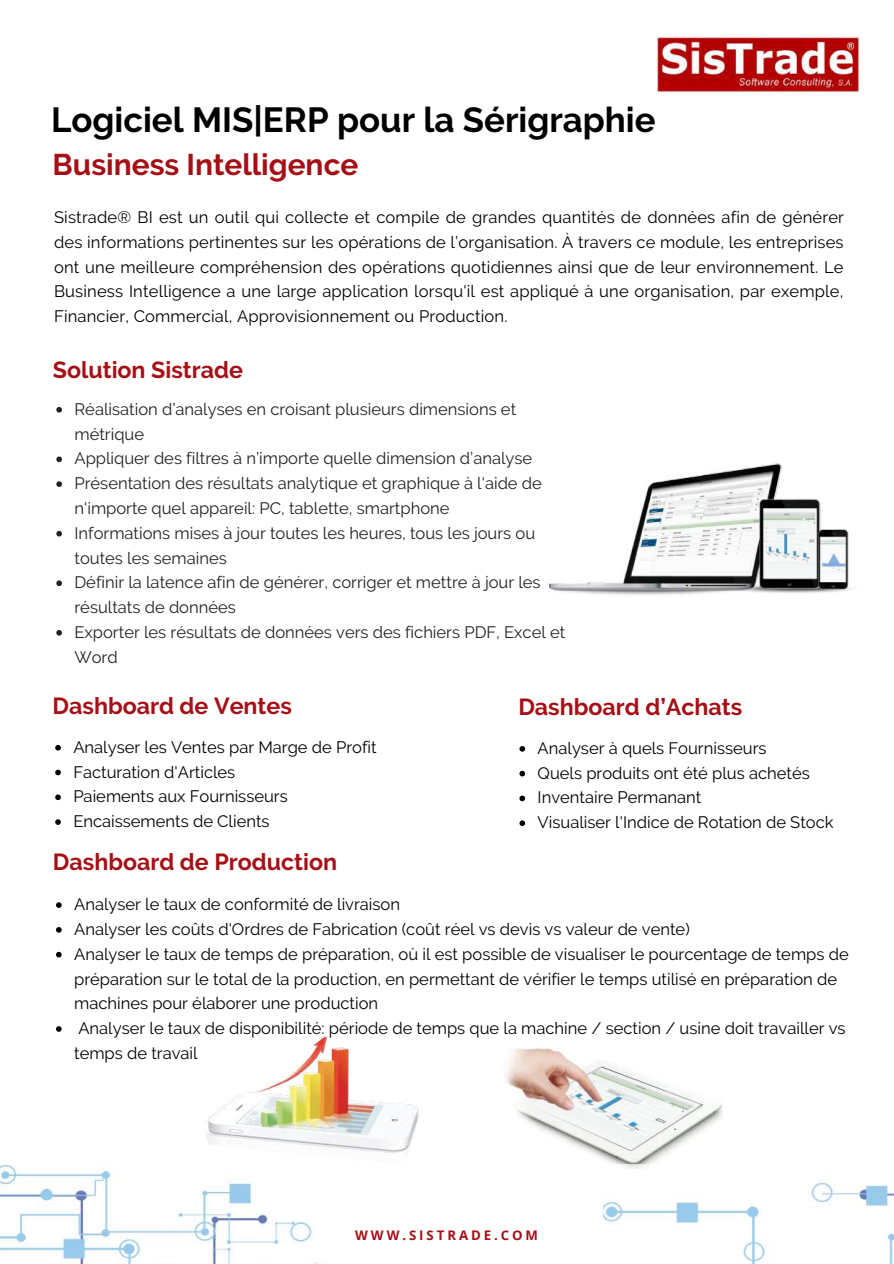
<style>
.page{position:relative;width:894px;height:1264px;background:#fff}
.page>*{position:absolute;margin:0;border:0;box-sizing:border-box;transform-origin:0 0}
.t1{font:700 34.8px "Raleway";color:#000}
.t2{font:700 29.85px "Raleway";color:#a60f16}
.t3{font:700 23.25px "Raleway";color:#a60f16}
.t4{font:16.5px/24.8px "Raleway";color:#000}
.t5{font:16.5px/24.8px "Raleway";color:#222}
.t6{font:700 13.2px "Open Sans";letter-spacing:.22em;color:#a60f16}
</style>
<div class="page">
<img style="left:206px;top:1036px;width:213px;height:117px">
<img style="left:506px;top:1048px;width:216px;height:116px">
<img style="left:656px;top:37px;width:203px;height:55px">
<img style="left:603px;top:1164px;width:290px;height:99px">
<img style="left:0;top:1165px;width:322px;height:98px">
<svg style="left:55px;top:745px;width:6px;height:5px"></svg>
<svg style="left:55px;top:769px;width:6px;height:6px"></svg>
<svg style="left:55px;top:794px;width:6px;height:6px"></svg>
<svg style="left:55px;top:819px;width:6px;height:5px"></svg>
<svg style="left:519px;top:746px;width:6px;height:5px"></svg>
<svg style="left:519px;top:770px;width:6px;height:6px"></svg>
<svg style="left:519px;top:795px;width:6px;height:6px"></svg>
<svg style="left:519px;top:820px;width:6px;height:6px"></svg>
<svg style="left:56px;top:902px;width:6px;height:5px"></svg>
<svg style="left:56px;top:927px;width:6px;height:5px"></svg>
<svg style="left:56px;top:951px;width:6px;height:6px"></svg>
<svg style="left:56px;top:1026px;width:6px;height:5px"></svg>
<svg style="left:56px;top:407px;width:6px;height:5px"></svg>
<svg style="left:56px;top:456px;width:6px;height:6px"></svg>
<svg style="left:56px;top:481px;width:6px;height:6px"></svg>
<svg style="left:56px;top:531px;width:6px;height:5px"></svg>
<svg style="left:56px;top:580px;width:6px;height:6px"></svg>
<svg style="left:56px;top:630px;width:6px;height:5px"></svg>
<img style="left:547px;top:463px;width:305px;height:132px">
<h1 class="t1" style="left:51px;top:99px;width:606px">Logiciel MIS|ERP pour la Sérigraphie</h1>
<h2 class="t2" style="left:53px;top:147px;width:307px">Business Intelligence</h2>
<p class="t4" style="left:54px;top:205px;width:791px;text-align:justify">Sistrade® BI est un outil qui collecte et compile de grandes quantités de données afin de générer des informations pertinentes sur les opérations de l’organisation. À travers ce module, les entreprises ont une meilleure compréhension des opérations quotidiennes ainsi que de leur environnement. Le Business Intelligence a une large application lorsqu'il est appliqué à une organisation, par exemple, Financier, Commercial, Approvisionnement ou Production.</p>
<h3 class="t3" style="left:53px;top:356px;width:191px">Solution Sistrade</h3>
<p class="t5" style="left:74px;top:396px;width:492px">Réalisation d’analyses en croisant plusieurs dimensions et métrique<br>Appliquer des filtres à n’importe quelle dimension d’analyse Présentation des résultats analytique et graphique à l'aide de n'importe quel appareil: PC, tablette, smartphone<br>Informations mises à jour toutes les heures, tous les jours ou toutes les semaines<br>Définir la latence afin de générer, corriger et mettre à jour les résultats de données<br>Exporter les résultats de données vers des fichiers PDF, Excel et Word</p>
<h3 class="t3" style="left:53px;top:692px;width:241px">Dashboard de Ventes</h3>
<h3 class="t3" style="left:518px;top:693px;width:225px">Dashboard d’Achats</h3>
<p class="t4" style="left:537px;top:735px;width:297px">Analyser à quels Fournisseurs<br>Quels produits ont été plus achetés<br>Inventaire Permanant<br>Visualiser l'Indice de Rotation de Stock</p>
<h3 class="t3" style="left:53px;top:848px;width:285px">Dashboard de Production</h3>
<p class="t4" style="left:74px;top:892px;width:775px">Analyser le taux de conformité de livraison<br>Analyser les coûts d'Ordres de Fabrication (coût réel vs devis vs valeur de vente)<br>Analyser le taux de temps de préparation, où il est possible de visualiser le pourcentage de temps de préparation sur le total de la production, en permettant de vérifier le temps utilisé en préparation de machines pour élaborer une production<br>Analyser le taux de disponibilité: période de temps que la machine / section / usine doit travailler vs temps de travail</p>
<p class="t4" style="left:73px;top:734px;width:305px">Analyser les Ventes par Marge de Profit<br>Facturation d'Articles<br>Paiements aux Fournisseurs<br>Encaissements de Clients</p>
<p class="t6" style="left:355px;top:1225px;width:184px">WWW.SISTRADE.COM</p>
</div>
